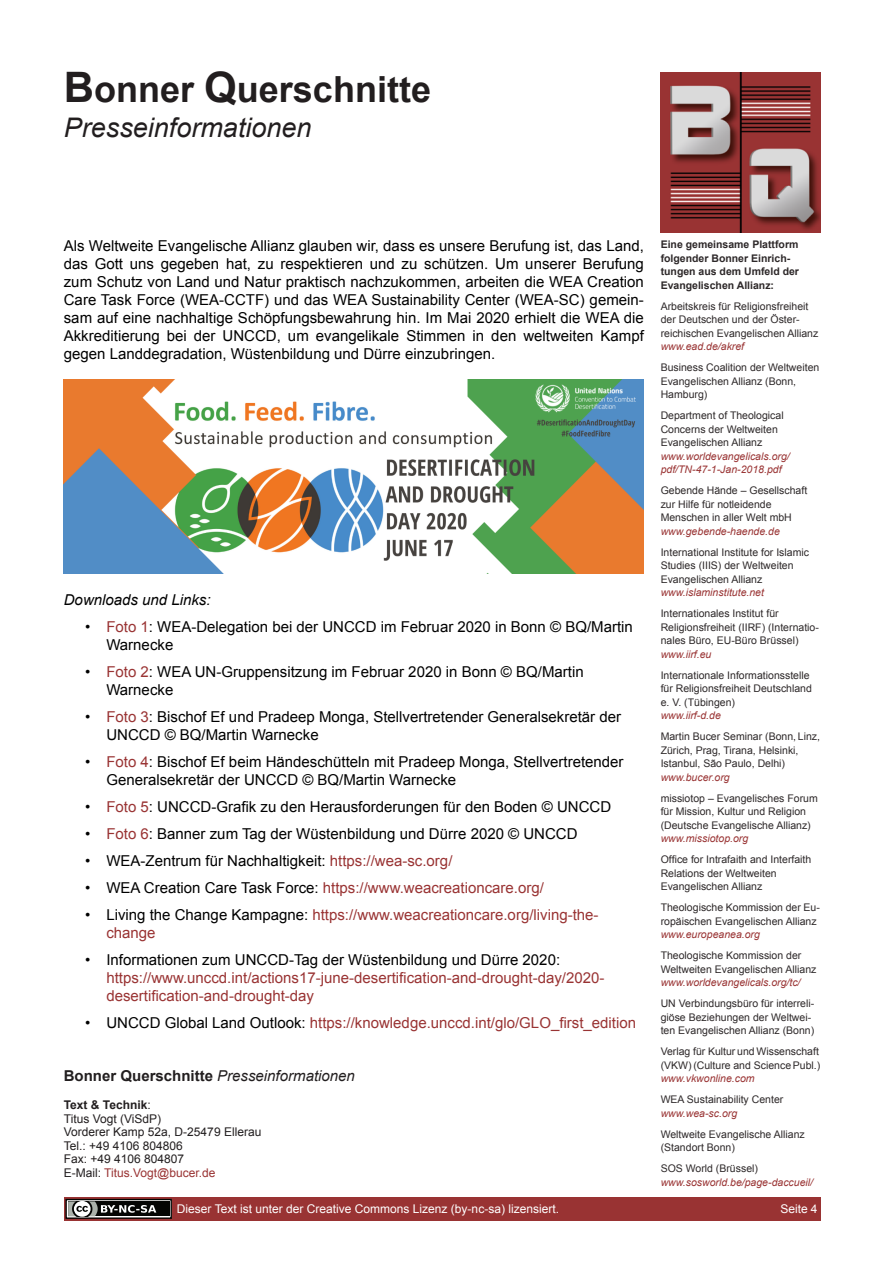
<style>
.page{position:relative;width:893px;height:1263px;background:#fff}
.page>*{position:absolute;margin:0;border:0;box-sizing:border-box;transform-origin:0 0}
.t1{font:700 36px "Arial";color:#221e1f}
.t2{font:italic 27px "Arial";color:#221e1f}
.t3{font:15px/18px "Arial";color:#000}
.t4{font:15px/18px "Arial";color:#933}
.t5{font:italic 15px "Arial";color:#221e1f}
.t6{font:italic 15px "Arial";color:#000}
.t7{font:12px/13.5px "Arial";color:#221e1f}
.t8{font:12px "Arial";color:#fff}
.t9{font:10.5px/13.5px "Arial";color:#2d2829}
.t10{font:italic 10.5px/13.5px "Arial";color:#933}
.t11{font:700 10.5px/13.5px "Arial";color:#2d2829}
.s1{font-size:42px}
.s2{color:#933}
.s3{color:#000}
.s4{font-weight:700;font-style:normal}
.s5{font-weight:700}
</style>
<div class="page">
<img style="left:660px;top:72px;width:160px;height:160px">
<div style="left:64px;top:1197px;width:756px;height:23px;background:#933"></div>
<svg style="left:67px;top:1201px;width:103px;height:16px"></svg>
<div style="left:65px;top:1199px;width:107px;height:20px;border:1px solid #040503"></div>
<div style="left:68px;top:1201px;width:101px;height:15px;background:#040503"></div>
<svg style="left:68px;top:1201px;width:88px;height:15px"></svg>
<img style="left:64px;top:380px;width:580px;height:193px">
<h1 class="t1" style="left:64px;top:76px;width:369px"><span class="s1">B</span>onner <span class="s1">Q</span>uerschnitte</h1>
<h2 class="t2" style="left:64px;top:117px;width:249px">Presseinformationen</h2>
<p class="t3" style="left:64px;top:238px;width:581px;text-align:justify">Als Weltweite Evangelische Allianz glauben wir, dass es unsere Berufung ist, das Land, das Gott uns gegeben hat, zu respektieren und zu schützen. Um unserer Berufung zum Schutz von Land und Natur praktisch nachzukommen, arbeiten die WEA Creation Care Task Force (WEA-CCTF) und das WEA Sustainability Center (WEA-SC) gemein&shy;sam auf eine nachhaltige Schöpfungsbewahrung hin. Im Mai 2020 erhielt die WEA die Akkreditierung bei der UNCCD, um evangelikale Stimmen in den weltweiten Kampf gegen Landdegradation, Wüstenbildung und Dürre einzubringen.</p>
<p class="t11" style="left:660px;top:239px;width:140px">Eine gemeinsame Plattform folgender Bonner Einrich&shy;tungen aus dem Umfeld der<br>Evangelischen Allianz:</p>
<p class="t9" style="left:660px;top:300px;width:159px">Arbeitskreis für Religionsfreiheit der Deutschen und der Öster&shy;reichischen Evangelischen Allianz</p>
<p class="t10" style="left:660px;top:341px;width:85px">www.ead.de/akref</p>
<p class="t9" style="left:660px;top:362px;width:160px">Business Coalition der Weltweiten<br>Evangelischen Allianz (Bonn,<br>Hamburg)</p>
<p class="t9" style="left:660px;top:410px;width:124px">Department of Theological<br>Concerns der Weltweiten<br>Evangelischen Allianz</p>
<p class="t10" style="left:660px;top:450px;width:130px">www.worldevangelicals.org/ pdf/TN-47-1-Jan-2018.pdf</p>
<p class="t9" style="left:660px;top:485px;width:148px">Gebende Hände – Gesellschaft zur Hilfe für notleidende<br>Menschen in aller Welt mbH</p>
<p class="t10" style="left:660px;top:525px;width:121px">www.gebende-haende.de</p>
<p class="t9" style="left:660px;top:546px;width:150px">International Institute for Islamic<br>Studies (IIIS) der Weltweiten<br>Evangelischen Allianz</p>
<p class="t10" style="left:660px;top:587px;width:105px">www.islaminstitute.net</p>
<p class="t9" style="left:660px;top:608px;width:160px">Internationales Institut für<br>Religionsfreiheit (IIRF) (Internatio&shy;nales Büro, EU-Büro Brüssel)</p>
<p class="t10" style="left:660px;top:648px;width:52px">www.iirf.eu</p>
<p class="t9" style="left:660px;top:669px;width:153px">Internationale Informationsstelle für Religionsfreiheit Deutschland e. V. (Tübingen)</p>
<p class="t10" style="left:660px;top:710px;width:62px">www.iirf-d.de</p>
<p class="t9" style="left:660px;top:731px;width:161px">Martin Bucer Seminar (Bonn, Linz,<br>Zürich, Prag, Tirana, Helsinki,<br>Istanbul, São Paulo, Delhi)</p>
<p class="t10" style="left:660px;top:771px;width:71px">www.bucer.org</p>
<p class="t9" style="left:660px;top:792px;width:158px">missiotop – Evangelisches Forum für Mission, Kultur und Religion (Deutsche Evangelische Allianz)</p>
<p class="t10" style="left:660px;top:833px;width:89px">www.missiotop.org</p>
<p class="t9" style="left:660px;top:854px;width:152px">Office for Intrafaith and Interfaith<br>Relations der Weltweiten<br>Evangelischen Allianz</p>
<p class="t9" style="left:660px;top:902px;width:161px">Theologische Kommission der Eu&shy;ropäischen Evangelischen Allianz</p>
<p class="t10" style="left:660px;top:929px;width:101px">www.europeanea.org</p>
<p class="t9" style="left:660px;top:950px;width:157px">Theologische Kommission der<br>Weltweiten Evangelischen Allianz</p>
<p class="t10" style="left:660px;top:977px;width:141px">www.worldevangelicals.org/tc/</p>
<p class="t9" style="left:660px;top:998px;width:155px">UN Verbindungsbüro für interreli&shy;giöse Beziehungen der Weltwei&shy;ten Evangelischen Allianz (Bonn)</p>
<p class="t9" style="left:660px;top:1046px;width:161px">Verlag für Kultur und Wissenschaft (VKW) (Culture and Science Publ.)</p>
<p class="t10" style="left:660px;top:1073px;width:95px">www.vkwonline.com</p>
<p class="t9" style="left:660px;top:1094px;width:124px">WEA Sustainability Center</p>
<p class="t10" style="left:660px;top:1107px;width:78px">www.wea-sc.org</p>
<p class="t9" style="left:660px;top:1128px;width:145px">Weltweite Evangelische Allianz (Standort Bonn)</p>
<p class="t9" style="left:660px;top:1163px;width:99px">SOS World (Brüssel)</p>
<p class="t10" style="left:660px;top:1176px;width:154px">www.sosworld.be/page-daccueil/</p>
<h3 class="t6" style="left:64px;top:594px;width:148px">Downloads und Links:</h3>
<h3 class="t3" style="left:106px;top:619px;width:528px;text-indent:-21px">• <span class="s2">Foto 1</span>: WEA-Delegation bei der UNCCD im Februar 2020 in Bonn © BQ/Martin<br>Warnecke</h3>
<h3 class="t3" style="left:106px;top:664px;width:479px;text-indent:-21px">• <span class="s2">Foto 2</span>: WEA UN-Gruppensitzung im Februar 2020 in Bonn © BQ/Martin<br>Warnecke</h3>
<h3 class="t3" style="left:106px;top:709px;width:516px;text-indent:-21px">• <span class="s2">Foto 3</span>: Bischof Ef und Pradeep Monga, Stellvertretender Generalsekretär der<br>UNCCD © BQ/Martin Warnecke</h3>
<h3 class="t3" style="left:106px;top:754px;width:518px;text-indent:-21px">• <span class="s2">Foto 4</span>: Bischof Ef beim Händeschütteln mit Pradeep Monga, Stellvertretender<br>Generalsekretär der UNCCD © BQ/Martin Warnecke</h3>
<h3 class="t3" style="left:85px;top:799px;width:527px">• <span class="s2">Foto 5</span>: UNCCD-Grafik zu den Herausforderungen für den Boden © UNCCD</h3>
<h3 class="t3" style="left:85px;top:826px;width:494px">• <span class="s2">Foto 6</span>: Banner zum Tag der Wüstenbildung und Dürre 2020 © UNCCD</h3>
<h3 class="t3" style="left:85px;top:853px;width:369px">• WEA-Zentrum für Nachhaltigkeit: <span class="s2">https://wea-sc.org/</span></h3>
<h3 class="t4" style="left:85px;top:880px;width:460px"><span class="s3">• WEA Creation Care Task Force:</span> https://www.weacreationcare.org/</h3>
<h3 class="t4" style="left:106px;top:907px;width:493px;text-indent:-21px"><span class="s3">• Living the Change Kampagne:</span> https://www.weacreationcare.org/living-the&shy;change</h3>
<h3 class="t3" style="left:85px;top:952px;width:476px">• Informationen zum UNCCD-Tag der Wüstenbildung und Dürre 2020:</h3>
<h3 class="t4" style="left:106px;top:970px;width:499px">https://www.unccd.int/actions17-june-desertification-and-drought-day/2020- desertification-and-drought-day</h3>
<h3 class="t4" style="left:85px;top:1015px;width:552px"><span class="s3">• UNCCD Global Land Outlook:</span> https://knowledge.unccd.int/glo/GLO_first_edition</h3>
<h3 class="t5" style="left:64px;top:1070px;width:292px"><span class="s4">Bonner Querschnitte</span> Presseinformationen</h3>
<p class="t7" style="left:64px;top:1099px;width:199px"><span class="s5">Text &amp; Technik</span>:<br>Titus Vogt (ViSdP)<br>Vorderer Kamp 52a, D-25479 Ellerau<br>Tel.: +49 4106 804806<br>Fax: +49 4106 804807<br>E-Mail: <span class="s2">Titus.Vogt@bucer.de</span></p>
<p class="t8" style="left:177px;top:1204px;width:383px">Dieser Text ist unter der Creative Commons Lizenz (by-nc-sa) lizensiert.</p>
<p class="t8" style="left:780px;top:1204px;width:39px">Seite 4</p>
</div>
